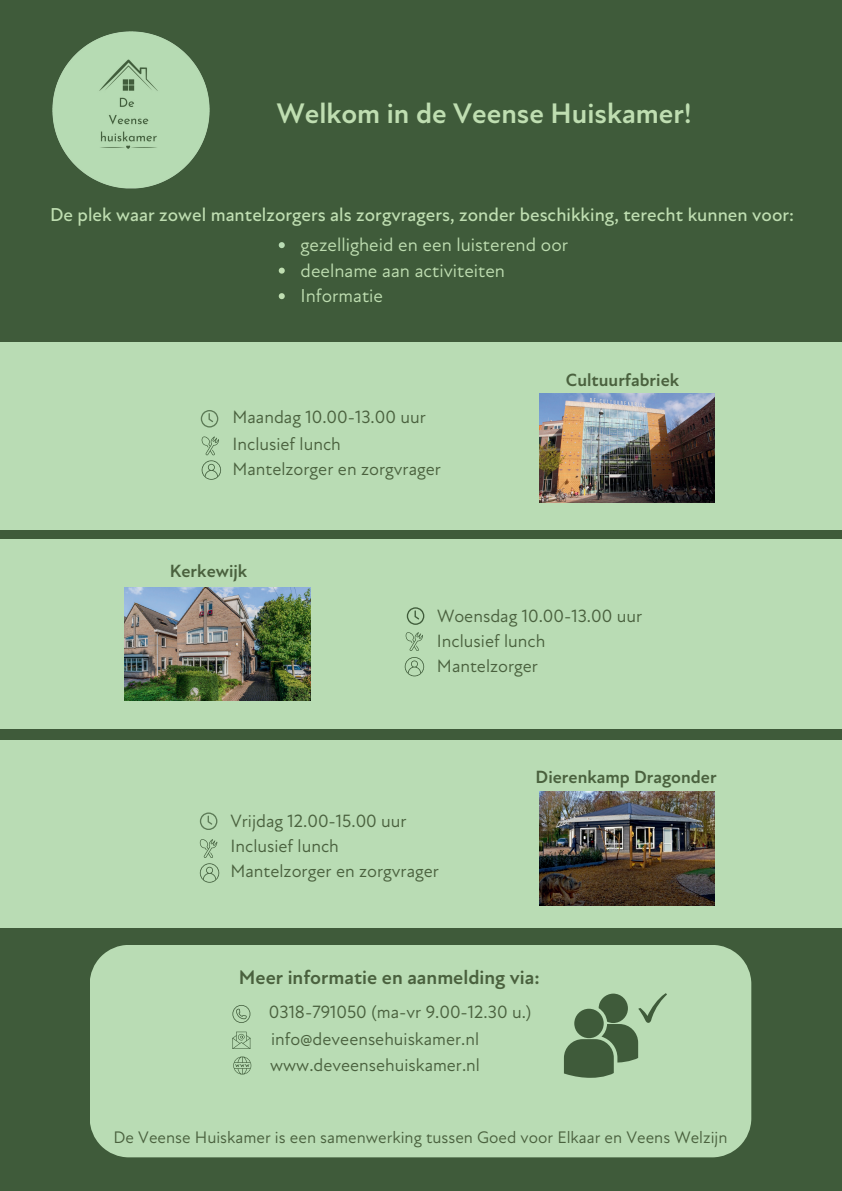
<style>
.page{position:relative;width:842px;height:1191px;background:#fff}
.page>*{position:absolute;margin:0;border:0;box-sizing:border-box;transform-origin:0 0}
.t1{font:700 28.8px "Atten New";color:#bfdeb1}
.t2{font:700 20px "Atten New";color:#4a613e}
.t3{font:500 19px "Atten New";color:#bfdeb1}
.t4{font:19px/25.5px "Atten New";color:#bfdeb1}
.t5{font:18.1px/24.9px "Atten New";color:#4a613e}
.t6{font:18px/26.4px "Atten New";color:#4a613e}
.t7{font:700 18px "Atten New";color:#4a613e}
.t8{font:17px "Atten New";color:#4a613e}
</style>
<div class="page">
<div style="left:0;top:0;width:842px;height:1190px;background:#3f5b3a"></div>
<img style="left:52px;top:31px;width:158px;height:158px">
<div style="left:0;top:342px;width:842px;height:187px;background:#b9dcb4"></div>
<svg style="left:201px;top:410px;width:17px;height:17px"></svg>
<div style="left:0;top:740px;width:842px;height:188px;background:#b9dcb4"></div>
<img style="left:540px;top:791px;width:174px;height:114px">
<svg style="left:200px;top:812px;width:17px;height:17px"></svg>
<div style="left:0;top:538px;width:842px;height:190px;background:#b9dcb4"></div>
<svg style="left:407px;top:607px;width:17px;height:17px"></svg>
<svg style="left:406px;top:632px;width:17px;height:18px"></svg>
<div style="left:90px;top:945px;width:661px;height:212px;background:#b9dcb4"></div>
<svg style="left:232px;top:1004px;width:18px;height:18px"></svg>
<svg style="left:232px;top:1031px;width:18px;height:17px"></svg>
<svg style="left:233px;top:1056px;width:18px;height:18px"></svg>
<svg style="left:564px;top:992px;width:103px;height:85px"></svg>
<svg style="left:202px;top:436px;width:19px;height:43px"></svg>
<svg style="left:200px;top:863px;width:19px;height:19px"></svg>
<svg style="left:405px;top:657px;width:19px;height:19px"></svg>
<svg style="left:200px;top:839px;width:17px;height:18px"></svg>
<img style="left:125px;top:587px;width:186px;height:113px">
<img style="left:540px;top:394px;width:174px;height:108px">
<svg style="left:279px;top:242px;width:6px;height:6px"></svg>
<svg style="left:279px;top:267px;width:6px;height:6px"></svg>
<svg style="left:279px;top:293px;width:6px;height:6px"></svg>
<h1 class="t1" style="left:277px;top:97px;width:416px">Welkom in de Veense Huiskamer!</h1>
<p class="t3" style="left:50px;top:203px;width:745px">De plek waar zowel mantelzorgers als zorgvragers, zonder beschikking, terecht kunnen voor:</p>
<p class="t4" style="left:301px;top:232px;width:269px">gezelligheid en een luisterend oor deelname aan activiteiten<br>Informatie</p>
<p class="t5" style="left:232px;top:404px;width:195px;line-height:27.2px">Maandag 10.00-13.00 uur<br>Inclusief lunch</p>
<p class="t5" style="left:232px;top:457px;width:210px">Mantelzorger en zorgvrager</p>
<p class="t7" style="left:170px;top:560px;width:79px">Kerkewijk</p>
<p class="t7" style="left:566px;top:369px;width:115px">Cultuurfabriek</p>
<p class="t5" style="left:437px;top:603px;width:207px">Woensdag 10.00-13.00 uur<br>Inclusief lunch<br>Mantelzorger</p>
<p class="t5" style="left:230px;top:808px;width:178px">Vrijdag 12.00-15.00 uur</p>
<p class="t5" style="left:230px;top:858px;width:210px">Mantelzorger en zorgvrager</p>
<p class="t5" style="left:230px;top:833px;width:110px">Inclusief lunch</p>
<p class="t7" style="left:536px;top:766px;width:183px">Dierenkamp Dragonder</p>
<p class="t2" style="left:239px;top:965px;width:302px">Meer informatie en aanmelding via:</p>
<p class="t5" style="left:269px;top:1000px;width:264px">0318-791050 (ma-vr 9.00-12.30 u.)</p>
<p class="t6" style="left:270px;top:1025px;width:211px">info@deveensehuiskamer.nl www.deveensehuiskamer.nl</p>
<p class="t8" style="left:113px;top:1126px;width:615px">De Veense Huiskamer is een samenwerking tussen Goed voor Elkaar en Veens Welzijn</p>
</div>
